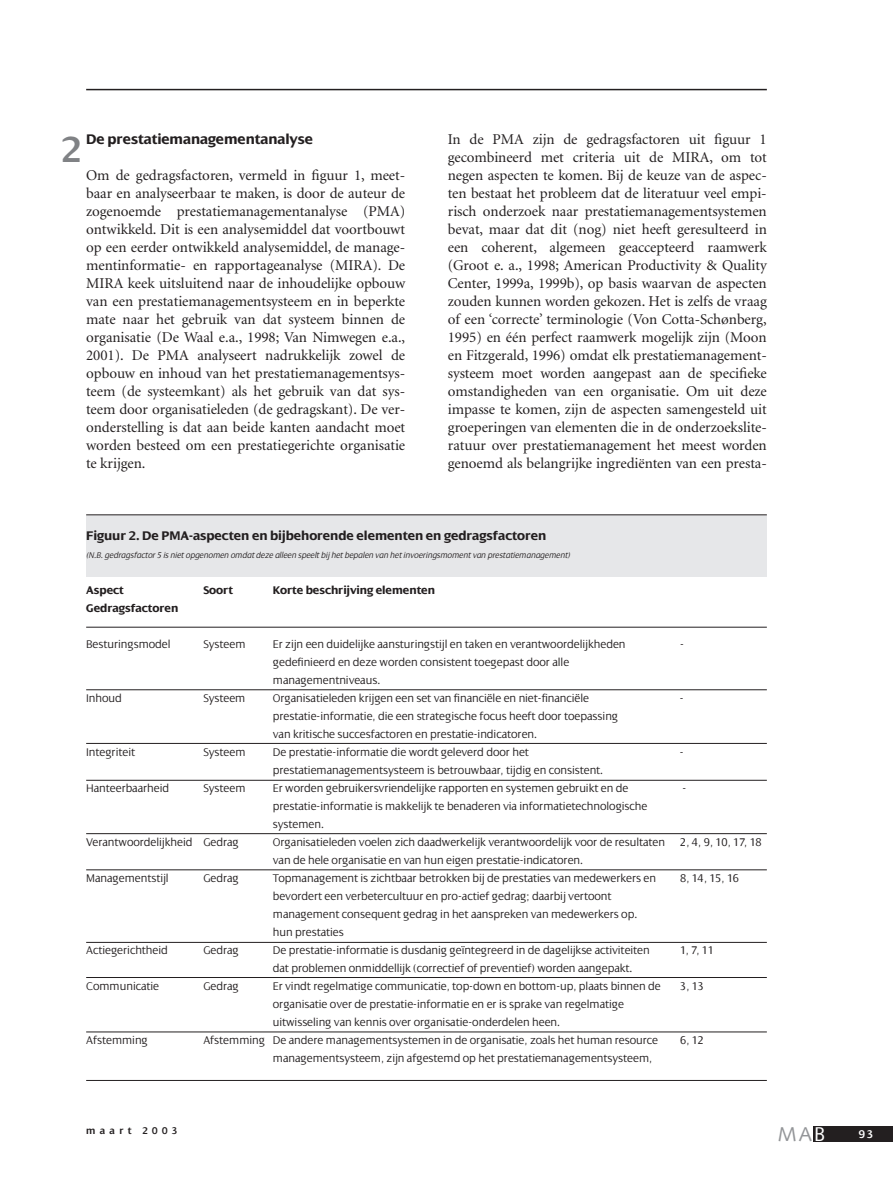
<style>
.page{position:relative;width:893px;height:1190px;background:#fff}
.page>*{position:absolute;margin:0;border:0;box-sizing:border-box;transform-origin:0 0}
.t1{font:600 39px "Dialog";color:#808285}
.t2{font:19.95px "Syntax";color:#939598}
.t3{font:15px/18px "Minion";letter-spacing:-.005em;color:#231f20;text-align:justify}
.t4{font:700 15px "Dialog";letter-spacing:-.005em;color:#231f20}
.t5{font:700 13.5px "Dialog";letter-spacing:-.005em;color:#231f20}
.t6{font:300 12px/18px "Dialog";letter-spacing:-.005em;color:#231f20}
.t7{font:700 12px "Dialog";letter-spacing:-.005em;color:#231f20}
.t8{font:600 12px "Dialog";color:#fff}
.t9{font:600 10.5px "Dialog";letter-spacing:.415em;color:#231f20}
.t10{font:italic 300 9px "Dialog";letter-spacing:-.005em;color:#231f20}
.s1{color:#fff}
</style>
<div class="page">
<div style="left:813px;top:1126px;width:79px;height:16px;background:#231f20"></div>
<hr style="left:86px;top:89px;width:680px;height:1px;background:#231f20">
<div style="left:86px;top:515px;width:680px;height:61px;background:#e6e7e9"></div>
<hr style="left:86px;top:514px;width:680px;height:1px;background:#231f20">
<hr style="left:86px;top:1080px;width:680px;height:1px;background:#231f20">
<hr style="left:86px;top:1031px;width:680px;height:1px;background:#231f20">
<hr style="left:86px;top:977px;width:680px;height:1px;background:#231f20">
<hr style="left:86px;top:942px;width:680px;height:1px;background:#231f20">
<hr style="left:86px;top:869px;width:680px;height:1px;background:#231f20">
<hr style="left:86px;top:833px;width:680px;height:1px;background:#231f20">
<hr style="left:86px;top:780px;width:680px;height:1px;background:#231f20">
<hr style="left:86px;top:743px;width:680px;height:1px;background:#231f20">
<hr style="left:86px;top:689px;width:680px;height:1px;background:#231f20">
<hr style="left:86px;top:627px;width:680px;height:1px;background:#231f20">
<p class="t4" style="left:86px;top:134px;width:228px">De prestatiemanagementanalyse</p>
<p class="t3" style="left:86px;top:167px;width:320px">Om de gedragsfactoren, vermeld in figuur 1, meet&shy;baar en analyseerbaar te maken, is door de auteur de zogenoemde prestatiemanagementanalyse (PMA) ontwikkeld. Dit is een analysemiddel dat voortbouwt op een eerder ontwikkeld analysemiddel, de manage&shy;mentinformatie- en rapportageanalyse (MIRA). De MIRA keek uitsluitend naar de inhoudelijke opbouw van een prestatiemanagementsysteem en in beperkte mate naar het gebruik van dat systeem binnen de organisatie (De Waal e.a., 1998; Van Nimwegen e.a., 2001). De PMA analyseert nadrukkelijk zowel de opbouw en inhoud van het prestatiemanagementsys&shy;teem (de systeemkant) als het gebruik van dat sys&shy;teem door organisatieleden (de gedragskant). De ver&shy;onderstelling is dat aan beide kanten aandacht moet worden besteed om een prestatiegerichte organisatie te krijgen.</p>
<h1 class="t1" style="left:62px;top:135px;width:22px">2</h1>
<p class="t3" style="left:448px;top:131px;width:320px">In de PMA zijn de gedragsfactoren uit figuur 1 gecombineerd met criteria uit de MIRA, om tot negen aspecten te komen. Bij de keuze van de aspec&shy;ten bestaat het probleem dat de literatuur veel empi&shy;risch onderzoek naar prestatiemanagementsystemen bevat, maar dat dit (nog) niet heeft geresulteerd in een coherent, algemeen geaccepteerd raamwerk (Groot e. a., 1998; American Productivity &amp; Quality Center, 1999a, 1999b), op basis waarvan de aspecten zouden kunnen worden gekozen. Het is zelfs de vraag of een ‘correcte’ terminologie (Von Cotta-Schønberg, 1995) en één perfect raamwerk mogelijk zijn (Moon en Fitzgerald, 1996) omdat elk prestatiemanagement&shy;systeem moet worden aangepast aan de specifieke omstandigheden van een organisatie. Om uit deze impasse te komen, zijn de aspecten samengesteld uit groeperingen van elementen die in de onderzoekslite&shy;ratuur over prestatiemanagement het meest worden genoemd als belangrijke ingrediënten van een presta-</p>
<p class="t5" style="left:86px;top:531px;width:461px">Figuur 2. De PMA-aspecten en bijbehorende elementen en gedragsfactoren</p>
<p class="t10" style="left:86px;top:552px;width:485px">(N.B. gedragsfactor 5 is niet opgenomen omdat deze alleen speelt bij het bepalen van het invoeringsmoment van prestatiemanagement)</p>
<p class="t7" style="left:86px;top:586px;width:39px">Aspect</p>
<p class="t7" style="left:203px;top:586px;width:31px">Soort</p>
<p class="t7" style="left:273px;top:586px;width:164px">Korte beschrijving elementen</p>
<p class="t7" style="left:86px;top:604px;width:94px">Gedragsfactoren</p>
<p class="t6" style="left:86px;top:636px;width:86px">Besturingsmodel</p>
<p class="t6" style="left:203px;top:636px;width:44px">Systeem</p>
<p class="t6" style="left:273px;top:636px;width:354px">Er zijn een duidelijke aansturingstijl en taken en verantwoordelijkheden</p>
<p class="t6" style="left:680px;top:636px;width:5px">-</p>
<p class="t6" style="left:273px;top:654px;width:298px">gedefinieerd en deze worden consistent toegepast door alle managementniveaus.</p>
<p class="t6" style="left:86px;top:690px;width:37px">Inhoud</p>
<p class="t6" style="left:203px;top:690px;width:44px">Systeem</p>
<p class="t6" style="left:273px;top:690px;width:318px">Organisatieleden krijgen een set van financiële en niet-financiële</p>
<p class="t6" style="left:680px;top:690px;width:5px">-</p>
<p class="t6" style="left:273px;top:708px;width:347px">prestatie-informatie, die een strategische focus heeft door toepassing van kritische succesfactoren en prestatie-indicatoren.</p>
<p class="t6" style="left:86px;top:744px;width:50px">Integriteit</p>
<p class="t6" style="left:203px;top:744px;width:44px">Systeem</p>
<p class="t6" style="left:273px;top:744px;width:257px">De prestatie-informatie die wordt geleverd door het</p>
<p class="t6" style="left:680px;top:744px;width:5px">-</p>
<p class="t6" style="left:273px;top:762px;width:332px">prestatiemanagementsysteem is betrouwbaar, tijdig en consistent.</p>
<p class="t6" style="left:86px;top:780px;width:85px">Hanteerbaarheid</p>
<p class="t6" style="left:203px;top:780px;width:44px">Systeem</p>
<p class="t6" style="left:273px;top:780px;width:357px">Er worden gebruikersvriendelijke rapporten en systemen gebruikt en de</p>
<p class="t6" style="left:682px;top:780px;width:5px">-</p>
<p class="t6" style="left:273px;top:798px;width:376px">prestatie-informatie is makkelijk te benaderen via informatietechnologische systemen.</p>
<p class="t6" style="left:86px;top:834px;width:154px">Verantwoordelijkheid Gedrag</p>
<p class="t6" style="left:273px;top:834px;width:490px">Organisatieleden voelen zich daadwerkelijk verantwoordelijk voor de resultaten 2, 4, 9, 10, 17, 18 van de hele organisatie en van hun eigen prestatie-indicatoren.</p>
<p class="t6" style="left:86px;top:870px;width:84px">Managementstijl</p>
<p class="t6" style="left:203px;top:870px;width:37px">Gedrag</p>
<p class="t6" style="left:273px;top:870px;width:385px">Topmanagement is zichtbaar betrokken bij de prestaties van medewerkers en</p>
<p class="t6" style="left:680px;top:870px;width:61px">8, 14, 15, 16</p>
<p class="t6" style="left:273px;top:888px;width:366px">bevordert een verbetercultuur en pro-actief gedrag; daarbij vertoont management consequent gedrag in het aanspreken van medewerkers op. hun prestaties</p>
<p class="t6" style="left:86px;top:942px;width:83px">Actiegerichtheid</p>
<p class="t6" style="left:203px;top:942px;width:37px">Gedrag</p>
<p class="t6" style="left:273px;top:942px;width:378px">De prestatie-informatie is dusdanig geïntegreerd in de dagelijkse activiteiten</p>
<p class="t6" style="left:680px;top:942px;width:36px">1, 7, 11</p>
<p class="t6" style="left:273px;top:960px;width:361px">dat problemen onmiddellijk (correctief of preventief) worden aangepakt.</p>
<p class="t6" style="left:86px;top:978px;width:75px">Communicatie</p>
<p class="t6" style="left:203px;top:978px;width:37px">Gedrag</p>
<p class="t6" style="left:273px;top:978px;width:389px">Er vindt regelmatige communicatie, top-down en bottom-up, plaats binnen de</p>
<p class="t6" style="left:680px;top:978px;width:26px">3, 13</p>
<p class="t6" style="left:273px;top:996px;width:353px">organisatie over de prestatie-informatie en er is sprake van regelmatige uitwisseling van kennis over organisatie-onderdelen heen.</p>
<p class="t6" style="left:86px;top:1032px;width:63px">Afstemming</p>
<p class="t6" style="left:203px;top:1032px;width:456px">Afstemming De andere managementsystemen in de organisatie, zoals het human resource</p>
<p class="t6" style="left:680px;top:1032px;width:26px">6, 12</p>
<p class="t6" style="left:273px;top:1050px;width:381px">managementsysteem, zijn afgestemd op het prestatiemanagementsysteem,</p>
<p class="t9" style="left:86px;top:1127px;width:93px">maart 2003</p>
<h2 class="t2" style="left:777px;top:1126px;width:49px">MA<span class="s1">B</span></h2>
<p class="t8" style="left:858px;top:1129px;width:16px">93</p>
</div>
